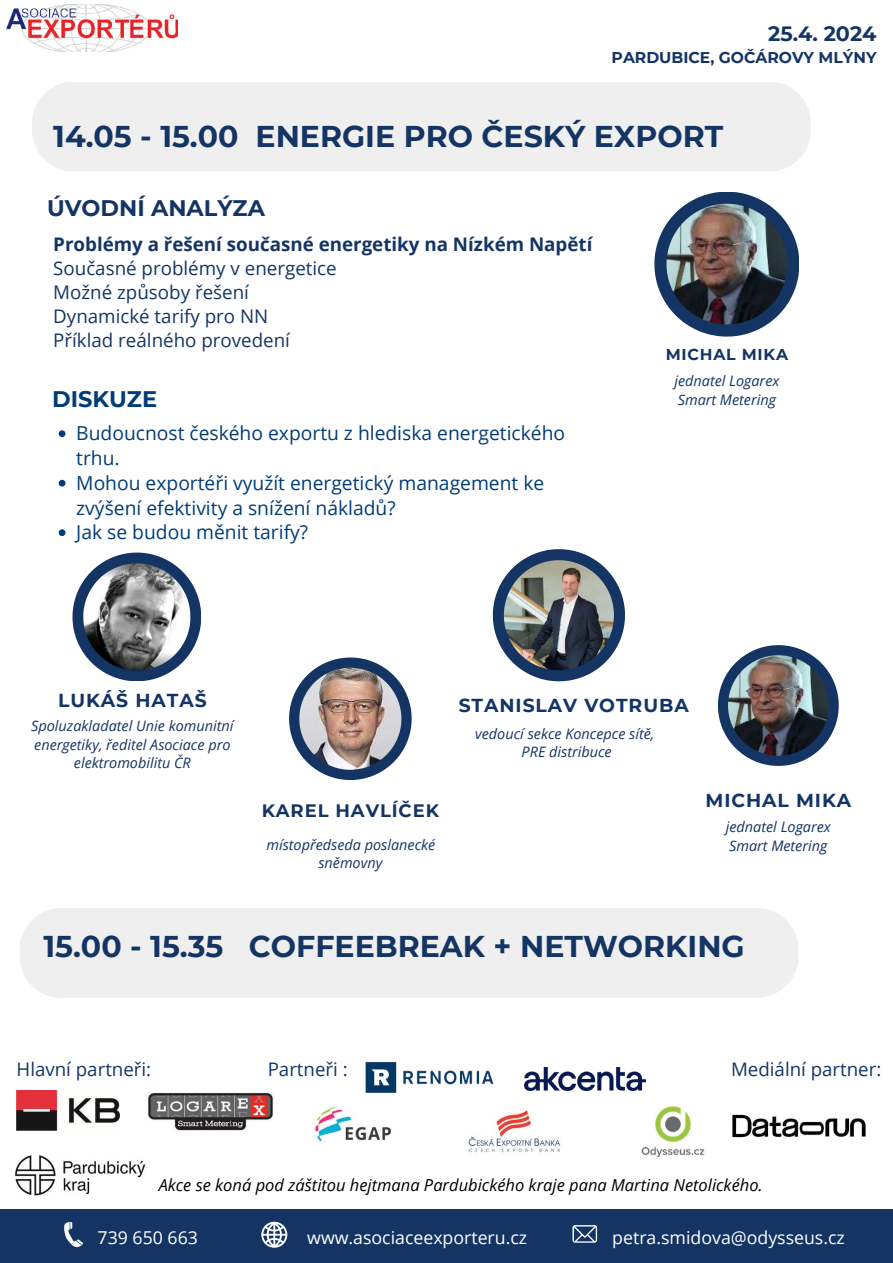
<style>
.page{position:relative;width:893px;height:1263px;background:#fff}
.page>*{position:absolute;margin:0;border:0;box-sizing:border-box;transform-origin:0 0}
.t1{font:700 30px "Montserrat";color:#143564}
.t2{font:700 22.5px "Montserrat";color:#143564}
.t3{font:700 22.5px "Montserrat";color:#003c78}
.t4{font:700 20.7px "Montserrat";color:#143564}
.t5{font:19.27px/24.8px "Open Sans";color:#003c78}
.t6{font:18.75px/24.2px "Open Sans";color:#143564}
.t7{font:700 18.75px "Open Sans";color:#143564}
.t8{font:700 18.75px "Montserrat";letter-spacing:.05em;color:#143564}
.t9{font:18.67px "Open Sans";color:#143564}
.t10{font:700 18px "Montserrat";letter-spacing:.05em;color:#143564}
.t11{font:17.7px "Open Sans";color:#fff}
.t12{font:italic 16.5px "Open Sans";color:#000}
.t13{font:700 15.75px "Montserrat";letter-spacing:.05em;color:#143564}
.t14{font:700 15.6px "Montserrat";color:#143564}
.t15{font:italic 14.48px/18.7px "Open Sans";color:#143564;text-align:center}
</style>
<div class="page">
<div style="left:32px;top:82px;width:779px;height:89px;background:#efeff0"></div>
<svg style="left:72px;top:553px;width:129px;height:128px"></svg>
<img style="left:83px;top:563px;width:107px;height:107px">
<svg style="left:493px;top:549px;width:132px;height:132px"></svg>
<img style="left:504px;top:560px;width:110px;height:110px">
<svg style="left:654px;top:192px;width:145px;height:145px"></svg>
<img style="left:666px;top:204px;width:121px;height:120px">
<img style="left:7px;top:5px;width:171px;height:47px">
<svg style="left:718px;top:645px;width:120px;height:121px"></svg>
<img style="left:728px;top:655px;width:100px;height:101px">
<svg style="left:289px;top:657px;width:123px;height:123px"></svg>
<img style="left:299px;top:668px;width:102px;height:102px">
<div style="left:20px;top:908px;width:778px;height:90px;background:#efeff0"></div>
<img style="left:314px;top:1105px;width:78px;height:39px">
<img style="left:524px;top:1067px;width:121px;height:23px">
<img style="left:467px;top:1108px;width:94px;height:45px">
<img style="left:17px;top:1090px;width:103px;height:41px">
<img style="left:148px;top:1093px;width:125px;height:38px">
<img style="left:641px;top:1104px;width:64px;height:53px">
<div style="left:0;top:1209px;width:893px;height:54px;background:#143564"></div>
<svg style="left:64px;top:1221px;width:19px;height:26px"></svg>
<svg style="left:572px;top:1225px;width:26px;height:17px"></svg>
<svg style="left:261px;top:1221px;width:27px;height:26px"></svg>
<img style="left:14px;top:1155px;width:132px;height:41px">
<svg style="left:59px;top:430px;width:6px;height:7px"></svg>
<svg style="left:59px;top:480px;width:6px;height:6px"></svg>
<svg style="left:59px;top:529px;width:6px;height:7px"></svg>
<h3 class="t4" style="left:768px;top:21px;width:110px">25.4. 2024</h3>
<p class="t14" style="left:611px;top:48px;width:266px">PARDUBICE, GOČÁROVY MLÝNY</p>
<h1 class="t1" style="left:53px;top:118px;width:671px">14.05 - 15.00 ENERGIE PRO ČESKÝ EXPORT</h1>
<h2 class="t2" style="left:47px;top:194px;width:219px">ÚVODNÍ ANALÝZA</h2>
<p class="t7" style="left:53px;top:231px;width:541px">Problémy a řešení současné energetiky na Nízkém Napětí</p>
<p class="t6" style="left:53px;top:255px;width:285px">Současné problémy v energetice<br>Možné způsoby řešení<br>Dynamické tarify pro NN<br>Příklad reálného provedení</p>
<h2 class="t3" style="left:52px;top:385px;width:106px">DISKUZE</h2>
<h3 class="t5" style="left:76px;top:421px;width:490px">Budoucnost českého exportu z hlediska energetického trhu.<br>Mohou exportéři využít energetický management ke zvýšení efektivity a snížení nákladů?<br>Jak se budou měnit tarify?</h3>
<p class="t13" style="left:666px;top:345px;width:124px">MICHAL MIKA</p>
<p class="t15" style="left:674px;top:371px;width:106px;text-align:left">jednatel Logarex<br>Smart Metering</p>
<p class="t8" style="left:58px;top:689px;width:150px">LUKÁŠ HATAŠ</p>
<p class="t8" style="left:459px;top:694px;width:231px">STANISLAV VOTRUBA</p>
<p class="t15" style="left:31px;top:716px;width:204px">Spoluzakladatel Unie komunitní energetiky, ředitel Asociace pro elektromobilitu ČR</p>
<p class="t15" style="left:475px;top:724px;width:181px">vedoucí sekce Koncepce sítě,<br>PRE distribuce</p>
<p class="t10" style="left:262px;top:800px;width:179px">KAREL HAVLÍČEK</p>
<p class="t15" style="left:266px;top:835px;width:170px">místopředseda poslanecké sněmovny</p>
<p class="t8" style="left:705px;top:788px;width:147px">MICHAL MIKA</p>
<p class="t15" style="left:726px;top:817px;width:106px;text-align:left">jednatel Logarex<br>Smart Metering</p>
<h1 class="t1" style="left:43px;top:928px;width:703px">15.00 - 15.35 COFFEEBREAK + NETWORKING</h1>
<p class="t9" style="left:17px;top:1056px;width:136px">Hlavní partneři:</p>
<p class="t9" style="left:268px;top:1056px;width:81px">Partneři :</p>
<p class="t9" style="left:731px;top:1056px;width:152px">Mediální partner:</p>
<p class="t12" style="left:159px;top:1174px;width:605px">Akce se koná pod záštitou hejtmana Pardubického kraje pana Martina Netolického.</p>
<p class="t11" style="left:98px;top:1225px;width:102px">739 650 663</p>
<p class="t11" style="left:307px;top:1225px;width:221px">www.asociaceexporteru.cz</p>
<p class="t11" style="left:612px;top:1225px;width:234px">petra.smidova@odysseus.cz</p>
</div>
